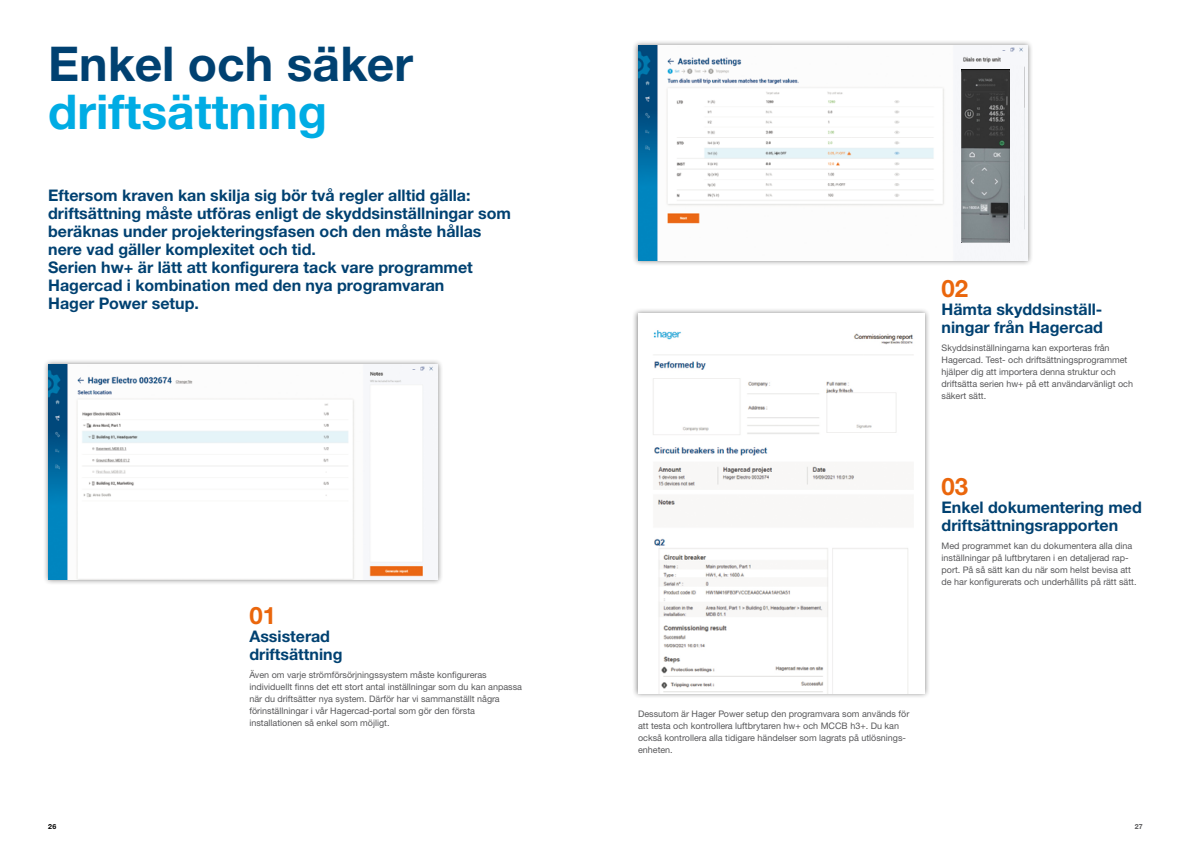
<style>
.page{position:relative;width:1191px;height:842px;background:#fff}
.page>*{position:absolute;margin:0;border:0;box-sizing:border-box;transform-origin:0 0}
.t1{font:700 48px "Helvetica Neue LTW1 G";color:#004171}
.t2{font:700 48px "Helvetica Neue LTW1 G";color:#00ace4}
.t3{font:700 24px "Helvetica Neue LTW1 G";color:#ea660c}
.t4{font:700 16px/18px "Helvetica Neue LTW1 G";color:#004171}
.t5{font:9px/12px "Helvetica Neue LTW1 G";color:#58585a}
.t6{font:700 7px "Helvetica Neue LTW1 G";color:#000}
.t7{font:700 7px "Helvetica Neue LTW1 G";color:#58585a}
</style>
<div class="page">
<div style="left:43px;top:359px;width:400px;height:226px;background:#000;opacity:.47"></div>
<img style="left:48px;top:364px;width:389px;height:216px">
<div style="left:632px;top:308px;width:298px;height:391px;background:#000;opacity:.47"></div>
<img style="left:638px;top:314px;width:286px;height:379px">
<div style="left:632px;top:40px;width:401px;height:226px;background:#000;opacity:.47"></div>
<img style="left:638px;top:45px;width:389px;height:216px">
<div style="left:955px;top:65px;width:68px;height:196px;background:#f6f7fa"></div>
<img style="left:961px;top:69px;width:49px;height:173px">
<h1 class="t1" style="left:48px;top:35px;width:366px">Enkel och säker</h1>
<h1 class="t2" style="left:48px;top:83px;width:281px">driftsättning</h1>
<p class="t4" style="left:48px;top:187px;width:464px">Eftersom kraven kan skilja sig bör två regler alltid gälla: driftsättning måste utföras enligt de skyddsinställningar som beräknas under projekteringsfasen och den måste hållas nere vad gäller komplexitet och tid.<br>Serien hw+ är lätt att konfigurera tack vare programmet Hagercad i kombination med den nya programvaran<br>Hager Power setup.</p>
<h2 class="t3" style="left:249px;top:601px;width:28px">01</h2>
<h3 class="t4" style="left:249px;top:628px;width:95px">Assisterad driftsättning</h3>
<p class="t5" style="left:249px;top:669px;width:274px">Även om varje strömförsörjningssystem måste konfigureras individuellt finns det ett stort antal inställningar som du kan anpassa när du driftsätter nya system. Därför har vi sammanställt några förinställningar i vår Hagercad-portal som gör den första installationen så enkel som möjligt.</p>
<h2 class="t3" style="left:941px;top:274px;width:28px">02</h2>
<h3 class="t4" style="left:941px;top:301px;width:163px">Hämta skyddsinställ&shy;ningar från Hagercad</h3>
<p class="t5" style="left:941px;top:342px;width:193px">Skyddsinställningarna kan exporteras från Hagercad. Test- och driftsättningsprogrammet hjälper dig att importera denna struktur och driftsätta serien hw+ på ett användarvänligt och säkert sätt.</p>
<h2 class="t3" style="left:941px;top:472px;width:28px">03</h2>
<h3 class="t4" style="left:941px;top:499px;width:202px">Enkel dokumentering med driftsättningsrapporten</h3>
<p class="t5" style="left:941px;top:540px;width:197px">Med programmet kan du dokumentera alla dina inställningar på luftbrytaren i en detaljerad rap&shy;port. På så sätt kan du när som helst bevisa att de har konfigurerats och underhållits på rätt sätt.</p>
<p class="t5" style="left:638px;top:708px;width:273px">Dessutom är Hager Power setup den programvara som används för att testa och kontrollera luftbrytaren hw+ och MCCB h3+. Du kan också kontrollera alla tidigare händelser som lagrats på utlösnings&shy;enheten.</p>
<p class="t6" style="left:48px;top:822px;width:10px">26</p>
<p class="t7" style="left:1134px;top:822px;width:9px">27</p>
</div>
